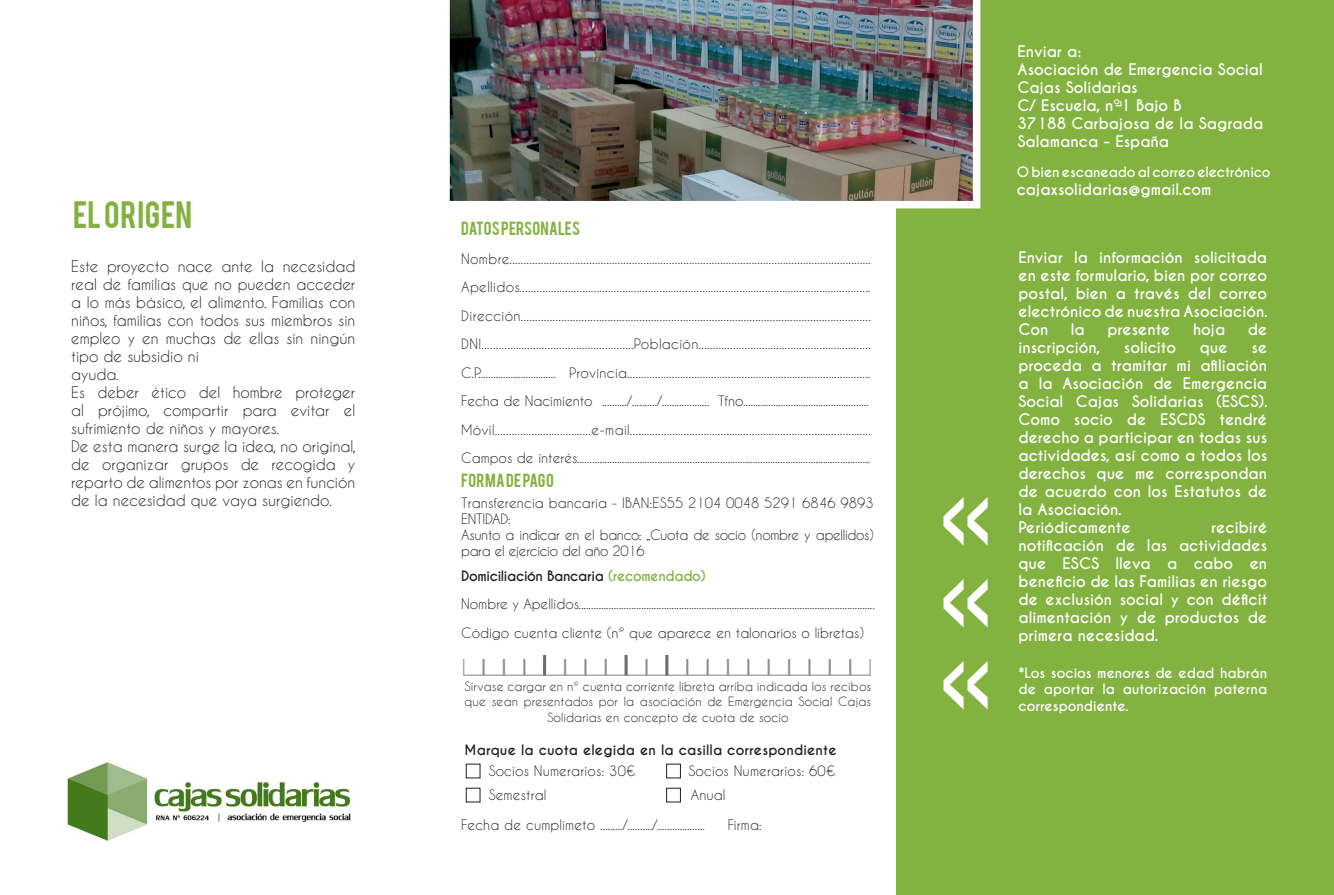
<style>
.page{position:relative;width:1334px;height:895px;background:#fff}
.page>*{position:absolute;margin:0;border:0;box-sizing:border-box;transform-origin:0 0}
.t1{font:103.5px "Bebas";color:#fff;scale:.43 1}
.t2{font:30px "Bebas";letter-spacing:.025em;color:#83b240}
.t3{font:700 15px/18px "Caviar Dreams";color:#fff;text-align:justify}
.t4{font:15px/18px "Caviar Dreams";color:#231f20;text-align:justify}
.t5{font:15px "Bebas";letter-spacing:.015em;color:#83b240}
.t6{font:13.5px/28.5px "Caviar Dreams";letter-spacing:.02em;color:#231f20}
.t7{font:13.5px/28.5px "Caviar Dreams";color:#231f20}
.t8{font:700 13.5px/16.2px "Caviar Dreams";color:#fff;text-align:justify}
.t9{font:13.5px/16.2px "Caviar Dreams";letter-spacing:-.025em;color:#231f20}
.t10{font:700 13.5px "Caviar Dreams";letter-spacing:.01em;color:#231f20}
.t11{font:700 13.5px "Caviar Dreams";letter-spacing:-.025em;color:#231f20}
.t12{font:12px/14.4px "Caviar Dreams";letter-spacing:.01em;color:#231f20}
.s1{color:#83b240}
</style>
<div class="page">
<img style="left:67px;top:762px;width:284px;height:79px">
<div style="left:896px;top:0;width:438px;height:895px;background:#83b240"></div>
<img style="left:449px;top:0;width:531px;height:208px">
<hr style="left:543px;top:655px;width:3px;height:20px;background:#6c6d70">
<hr style="left:624px;top:655px;width:3px;height:20px;background:#6c6d70">
<hr style="left:665px;top:655px;width:3px;height:20px;background:#6c6d70">
<div style="left:466px;top:764px;width:14px;height:14px;border:1px solid #231f20"></div>
<div style="left:666px;top:764px;width:15px;height:14px;border:1px solid #231f20"></div>
<div style="left:466px;top:788px;width:14px;height:14px;border:1px solid #231f20"></div>
<div style="left:666px;top:788px;width:15px;height:14px;border:1px solid #231f20"></div>
<p class="t2" style="left:73px;top:193px;width:120px">EL ORIGEN</p>
<p class="t4" style="left:71px;top:257px;width:286px">Este proyecto nace ante la necesidad real de familias que no pueden acceder a lo más básico, el alimento. Familias con niños, familias con todos sus miembros sin empleo y en muchas de ellas sin ningún tipo de subsidio ni</p>
<p class="t4" style="left:71px;top:365px;width:49px">ayuda.</p>
<p class="t4" style="left:71px;top:383px;width:286px">Es deber ético del hombre proteger al prójimo, compartir para evitar el sufrimiento de niños y mayores.</p>
<p class="t4" style="left:71px;top:437px;width:286px">De esta manera surge la idea, no original, de organizar grupos de recogida y reparto de alimentos por zonas en función de la necesidad que vaya surgiendo.</p>
<p class="t5" style="left:461px;top:217px;width:120px">DATOS PERSONALES</p>
<p class="t6" style="left:461px;top:244px;width:411px">Nombre...............................................................................................................................<br>Apellidos...........................................................................................................................<br>Dirección.........................................................................................................................<br>DNI.....................................................Población............................................................<br>C.P............................... Provincia.......................................................................................<br>Fecha de Nacimiento ........../........../................... Tfno..................................................<br>Móvil..................................e-mail.....................................................................................<br>Campos de interés.....................................................................................................................</p>
<p class="t5" style="left:461px;top:470px;width:94px">FORMA DE PAGO</p>
<p class="t7" style="left:461px;top:488px;width:414px">Transferencia bancaria - IBAN:ES55 2104 0048 5291 6846 9893</p>
<p class="t9" style="left:461px;top:510px;width:51px">ENTIDAD:</p>
<p class="t9" style="left:461px;top:527px;width:414px">Asunto a indicar en el banco: „Cuota de socio (nombre y apellidos) para el ejercicio del año 2016</p>
<p class="t11" style="left:461px;top:568px;width:246px">Domiciliación Bancaria <span class="s1">(recomendado)</span></p>
<p class="t7" style="left:461px;top:590px;width:415px">Nombre y Apellidos......................................................................................................................<br>Código cuenta cliente (nº que aparece en talonarios o libretas)</p>
<p class="t12" style="left:464px;top:679px;width:408px">Sírvase cargar en nº cuenta corriente libreta arriba indicada los recibos que sean presentados por la asociación de Emergencia Social Cajas</p>
<p class="t12" style="left:547px;top:710px;width:243px">Solidarias en concepto de cuota de socio</p>
<p class="t10" style="left:464px;top:742px;width:373px">Marque la cuota elegida en la casilla correspondiente</p>
<p class="t7" style="left:489px;top:756px;width:148px">Socios Numerarios: 30€</p>
<p class="t7" style="left:688px;top:756px;width:148px">Socios Numerarios: 60€</p>
<p class="t7" style="left:489px;top:781px;width:59px">Semestral</p>
<p class="t7" style="left:690px;top:781px;width:36px">Anual</p>
<p class="t7" style="left:461px;top:811px;width:245px">Fecha de cumplimeto ........./........../...................</p>
<p class="t7" style="left:728px;top:811px;width:35px">Firma:</p>
<p class="t1" style="left:990px;top:598px;width:114px;rotate:-180deg">&gt;&gt;</p>
<p class="t1" style="left:990px;top:679px;width:114px;rotate:-180deg">&gt;&gt;</p>
<p class="t1" style="left:990px;top:761px;width:114px;rotate:-180deg">&gt;&gt;</p>
<p class="t3" style="left:1017px;top:43px;width:65px">Enviar a:</p>
<p class="t3" style="left:1017px;top:61px;width:247px">Asociación de Emergencia Social</p>
<p class="t3" style="left:1017px;top:79px;width:122px">Cajas Solidarias</p>
<p class="t3" style="left:1017px;top:97px;width:166px">C/ Escuela, nº1 Bajo B</p>
<p class="t3" style="left:1017px;top:115px;width:247px">37188 Carbajosa de la Sagrada</p>
<p class="t3" style="left:1017px;top:133px;width:153px">Salamanca - España</p>
<p class="t8" style="left:1016px;top:164px;width:255px">O bien escaneado al correo electrónico</p>
<p class="t3" style="left:1016px;top:180px;width:196px">cajaxsolidarias@gmail.com</p>
<p class="t3" style="left:1018px;top:248px;width:251px">Enviar la información solicitada en este formulario, bien por correo postal, bien a través del correo electrónico de nuestra Asociación.</p>
<p class="t3" style="left:1018px;top:320px;width:32px">Con</p>
<p class="t3" style="left:1071px;top:320px;width:15px">la</p>
<p class="t3" style="left:1107px;top:320px;width:65px">presente</p>
<p class="t3" style="left:1193px;top:320px;width:34px">hoja</p>
<p class="t3" style="left:1247px;top:320px;width:21px">de</p>
<p class="t3" style="left:1018px;top:338px;width:84px">inscripción,</p>
<p class="t3" style="left:1124px;top:338px;width:54px">solicito</p>
<p class="t3" style="left:1200px;top:338px;width:29px">que</p>
<p class="t3" style="left:1018px;top:338px;width:251px;text-indent:233px">se proceda a tramitar mi afiliación a la Asociación de Emergencia Social Cajas Solidarias (ESCS).<br>Como socio de ESCDS tendré derecho a participar en todas sus actividades, así como a todos los derechos que me correspondan de acuerdo con los Estatutos de la Asociación.</p>
<p class="t3" style="left:1018px;top:518px;width:114px">Periódicamente</p>
<p class="t3" style="left:1018px;top:518px;width:250px;text-indent:193px">recibiré notificación de las actividades que ESCS lleva a cabo en beneficio de las Familias en riesgo de exclusión social y con déficit alimentación y de productos de primera necesidad.</p>
<p class="t8" style="left:1018px;top:665px;width:250px">*Los socios menores de edad habrán de aportar la autorización paterna correspondiente.</p>
</div>
